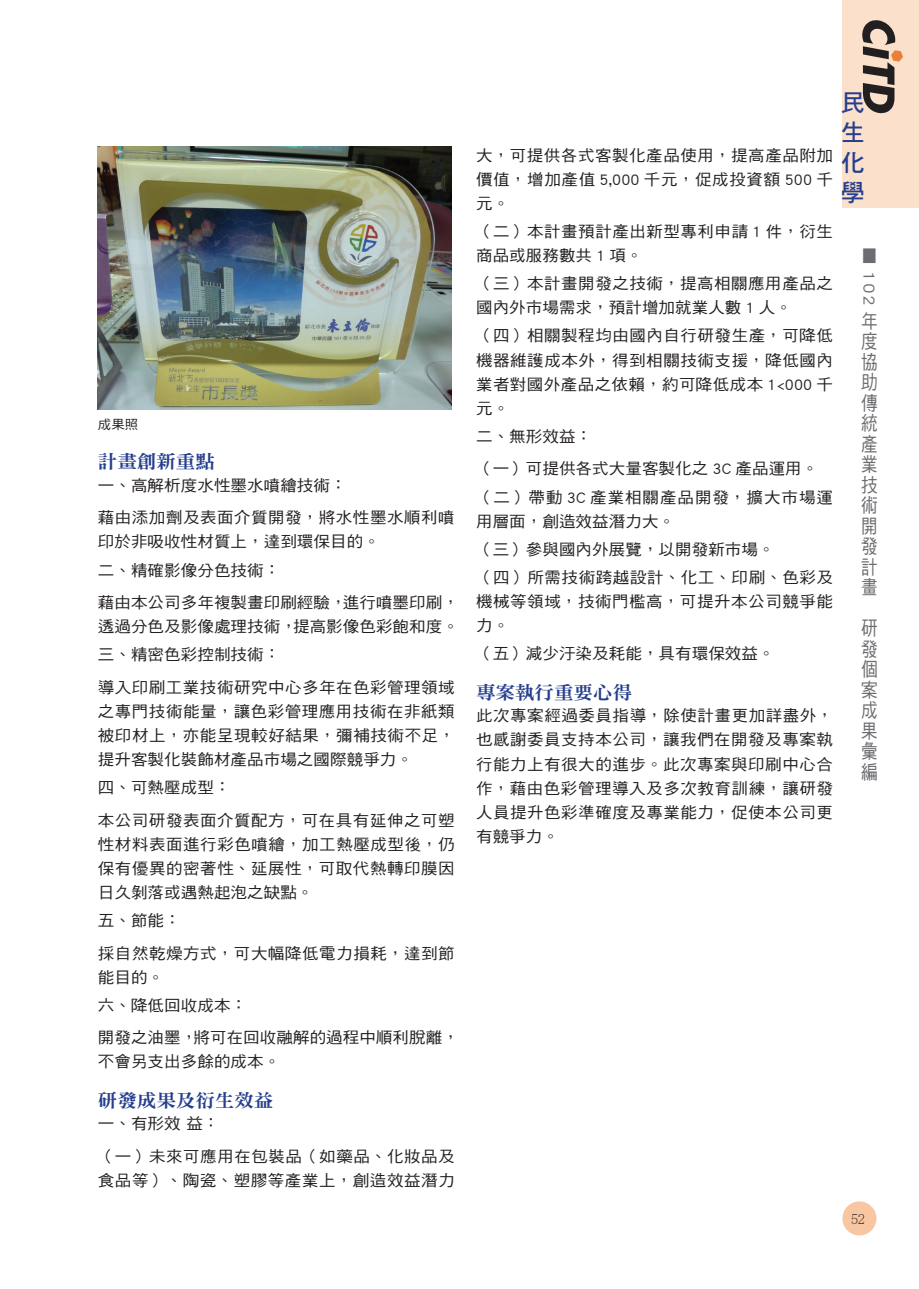
<style>
.page{position:relative;width:919px;height:1289px;background:#fff}
.page>*{position:absolute;margin:0;border:0;box-sizing:border-box;transform-origin:0 0}
.t1{font:24px/30px "DF Hei Std W7";color:#253f8e;text-align:justify}
.t2{font:19.5px/20.5px "DF Hei Std W5";color:#6c6d70;text-align:justify;scale:.85 1}
.t3{font:18.6px "DF Ming Std W9";color:#253f8e;scale:1.05 1}
.t4{font:16.65px "DF Hei Std W5";color:#6c6d70;scale:1.18 1}
.t5{font:15.6px/24px "DF Hei Std W5";letter-spacing:.03em;color:#231f20;scale:1.05 1}
.t6{font:15.6px/28.2px "DF Hei Std W5";letter-spacing:.005em;color:#231f20;scale:1.05 1}
.t7{font:15.6px/24px "DF Hei Std W5";letter-spacing:.06em;color:#231f20;scale:1.05 1}
.t8{font:300 13.5px "Adobe Ming Std";color:#231f20}
.t9{font:12.9px "DF Hei Std W5";color:#231f20;scale:1.05 1}
</style>
<div class="page">
<div style="left:842px;top:0;width:76px;height:207px;background:#fbe1cc"></div>
<div style="left:842px;top:1201px;width:34px;height:34px;background:#f8c7a2;border-radius:50%"></div>
<svg style="left:862px;top:20px;width:40px;height:93px"></svg>
<img style="left:98px;top:147px;width:353px;height:262px">
<p class="t9" style="left:98px;top:418px;width:40px">成果照</p>
<p class="t3" style="left:98px;top:451px;width:113px">計畫創新重點</p>
<p class="t5" style="left:98px;top:468px;width:341px;line-height:32.5px">一、高解析度水性墨水噴繪技術：<br>藉由添加劑及表面介質開發，將水性墨水順利噴</p>
<p class="t6" style="left:98px;top:527px;width:270px">印於非吸收性材質上，達到環保目的。二、精確影像分色技術：</p>
<p class="t6" style="left:98px;top:590px;width:345px;line-height:24px">藉由本公司多年複製畫印刷經驗，進行噴墨印刷，透過分色及影像處理技術，提高影像色彩飽和度。</p>
<p class="t5" style="left:98px;top:638px;width:341px;line-height:32.5px">三、精密色彩控制技術：<br>導入印刷工業技術研究中心多年在色彩管理領域</p>
<p class="t5" style="left:98px;top:699px;width:341px;text-align:justify">之專門技術能量，讓色彩管理應用技術在非紙類被印材上，亦能呈現較好結果，彌補技術不足，提升客製化裝飾材產品市場之國際競爭力。</p>
<p class="t5" style="left:98px;top:771px;width:341px;line-height:32.5px">四、可熱壓成型：<br>本公司研發表面介質配方，可在具有延伸之可塑</p>
<p class="t5" style="left:98px;top:831px;width:341px;text-align:justify">性材料表面進行彩色噴繪，加工熱壓成型後，仍保有優異的密著性、延展性，可取代熱轉印膜因日久剝落或遇熱起泡之缺點。</p>
<p class="t5" style="left:98px;top:903px;width:341px;line-height:32.5px">五、節能：<br>採自然乾燥方式，可大幅降低電力損耗，達到節</p>
<p class="t6" style="left:98px;top:962px;width:144px">能目的。<br>六、降低回收成本：</p>
<p class="t6" style="left:98px;top:1025px;width:345px;line-height:24px">開發之油墨，將可在回收融解的過程中順利脫離，不會另支出多餘的成本。</p>
<p class="t3" style="left:98px;top:1089px;width:169px">研發成果及衍生效益</p>
<p class="t5" style="left:98px;top:1107px;width:341px;line-height:32.5px">一、有形效 益：<br>（一）未來可應用在包裝品（如藥品、化妝品及</p>
<p class="t5" style="left:98px;top:1168px;width:341px">食品等）、陶瓷、塑膠等產業上，創造效益潛力</p>
<p class="t5" style="left:476px;top:143px;width:341px;text-align:justify">大，可提供各式客製化產品使用，提高產品附加價值，增加產值 5,000 千元，促成投資額 500 千元。</p>
<p class="t5" style="left:476px;top:219px;width:341px">（二）本計畫預計產出新型專利申請 1 件，衍生商品或服務數共 1 項。</p>
<p class="t5" style="left:476px;top:271px;width:341px">（三）本計畫開發之技術，提高相關應用產品之國內外市場需求，預計增加就業人數 1 人。</p>
<p class="t5" style="left:476px;top:323px;width:341px;text-align:justify">（四）相關製程均由國內自行研發生產，可降低機器維護成本外，得到相關技術支援，降低國內業者對國外產品之依賴，約可降低成本 1&lt;000 千元。</p>
<p class="t6" style="left:476px;top:419px;width:327px;line-height:32.5px">二、無形效益：<br>（一）可提供各式大量客製化之 3C 產品運用。</p>
<p class="t7" style="left:476px;top:484px;width:341px">（二）帶動 3C 產業相關產品開發，擴大市場運用層面，創造效益潛力大。</p>
<p class="t5" style="left:476px;top:535px;width:341px;line-height:28.2px">（三）參與國內外展覽，以開發新市場。<br>（四）所需技術跨越設計、化工、印刷、色彩及</p>
<p class="t5" style="left:476px;top:589px;width:341px">機械等領域，技術門檻高，可提升本公司競爭能力。</p>
<p class="t6" style="left:476px;top:639px;width:286px">（五）減少汙染及耗能，具有環保效益。</p>
<p class="t3" style="left:476px;top:682px;width:150px">專案執行重要心得</p>
<p class="t5" style="left:476px;top:703px;width:341px;text-align:justify">此次專案經過委員指導，除使計畫更加詳盡外，也感謝委員支持本公司，讓我們在開發及專案執行能力上有很大的進步。此次專案與印刷中心合作，藉由色彩管理導入及多次教育訓練，讓研發人員提升色彩準確度及專業能力，促使本公司更有競爭力。</p>
<h1 class="t1" style="left:840px;top:87px;width:24px">民生化學</h1>
<p class="t4" style="left:878px;top:246px;width:52px;rotate:90deg">■ 102</p>
<p class="t2" style="left:861px;top:310px;width:21px">年度協助傳統產業技術開發計畫</p>
<p class="t2" style="left:861px;top:617px;width:21px">研發個案成果彙編</p>
<p class="t8" style="left:851px;top:1211px;width:15px">52</p>
</div>
